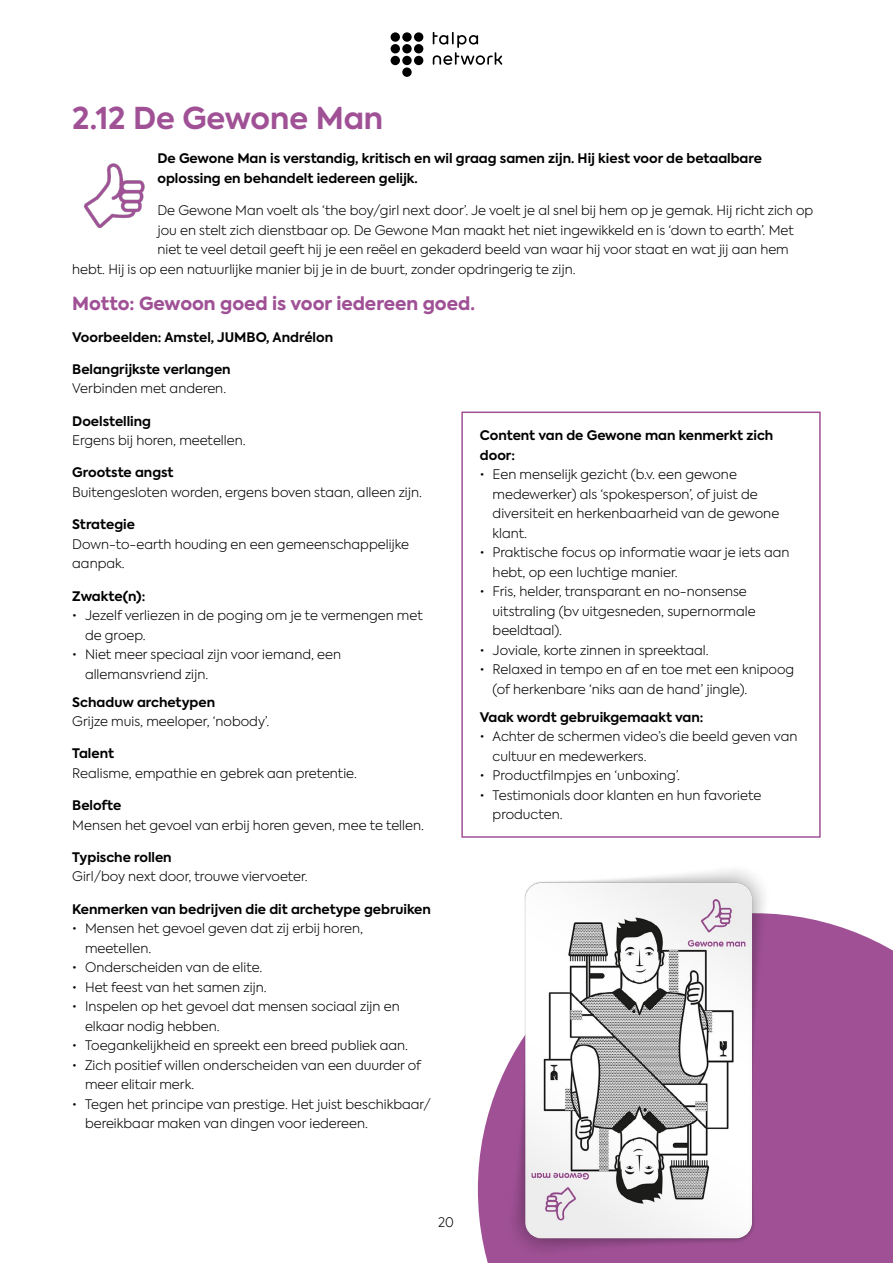
<style>
.page{position:relative;width:893px;height:1263px;background:#fff}
.page>*{position:absolute;margin:0;border:0;box-sizing:border-box;transform-origin:0 0}
.t1{font:700 30px "Axiforma";color:#a05196}
.t2{font:800 18px "Axiforma";color:#a05196}
.t3{font:300 13.2px/19.5px "Axiforma";color:#000}
.t4{font:700 13.2px/19.5px "Axiforma";color:#000}
</style>
<div class="page">
<div style="left:391px;top:32px;width:9px;height:10px;background:#000;border-radius:50%"></div>
<svg style="left:402px;top:32px;width:10px;height:10px"></svg>
<div style="left:414px;top:32px;width:9px;height:10px;background:#000;border-radius:50%"></div>
<div style="left:391px;top:44px;width:9px;height:9px;background:#000;border-radius:50%"></div>
<div style="left:402px;top:44px;width:10px;height:9px;background:#000;border-radius:50%"></div>
<div style="left:414px;top:44px;width:9px;height:9px;background:#000;border-radius:50%"></div>
<div style="left:391px;top:56px;width:9px;height:9px;background:#000;border-radius:50%"></div>
<div style="left:402px;top:56px;width:10px;height:9px;background:#000;border-radius:50%"></div>
<div style="left:414px;top:56px;width:9px;height:9px;background:#000;border-radius:50%"></div>
<div style="left:402px;top:67px;width:10px;height:10px;background:#000;border-radius:50%"></div>
<svg style="left:433px;top:32px;width:69px;height:33px"></svg>
<svg style="left:478px;top:913px;width:415px;height:350px;background:#ad69a4"></svg>
<div style="left:461px;top:411px;width:360px;height:427px;border:2px solid #a05196"></div>
<img style="left:83px;top:163px;width:62px;height:66px">
<img style="left:506px;top:870px;width:264px;height:393px">
<h1 class="t1" style="left:72px;top:98px;width:312px">2.12 De Gewone Man</h1>
<p class="t4" style="left:157px;top:149px;width:606px">De Gewone Man is verstandig, kritisch en wil graag samen zijn. Hij kiest voor de betaalbare oplossing en behandelt iedereen gelijk.</p>
<p class="t3" style="left:157px;top:201px;width:657px">De Gewone Man voelt als ‘the boy/girl next door’. Je voelt je al snel bij hem op je gemak. Hij richt zich op</p>
<p class="t3" style="left:157px;top:220px;width:638px">jou en stelt zich dienstbaar op. De Gewone Man maakt het niet ingewikkeld en is ‘down to earth’. Met</p>
<p class="t3" style="left:157px;top:240px;width:633px">niet te veel detail geeft hij je een reëel en gekaderd beeld van waar hij voor staat en wat jij aan hem</p>
<p class="t3" style="left:72px;top:259px;width:505px">hebt. Hij is op een natuurlijke manier bij je in de buurt, zonder opdringerig te zijn.</p>
<h2 class="t2" style="left:72px;top:291px;width:404px">Motto: Gewoon goed is voor iedereen goed.</h2>
<p class="t4" style="left:72px;top:327px;width:262px">Voorbeelden: Amstel, JUMBO, Andrélon</p>
<p class="t4" style="left:72px;top:360px;width:160px">Belangrijkste verlangen</p>
<p class="t3" style="left:72px;top:379px;width:155px">Verbinden met anderen.</p>
<p class="t4" style="left:72px;top:411px;width:80px">Doelstelling</p>
<p class="t3" style="left:72px;top:431px;width:175px">Ergens bij horen, meetellen.</p>
<p class="t4" style="left:72px;top:463px;width:103px">Grootste angst</p>
<p class="t3" style="left:72px;top:482px;width:351px">Buitengesloten worden, ergens boven staan, alleen zijn.</p>
<p class="t4" style="left:72px;top:515px;width:64px">Strategie</p>
<p class="t3" style="left:72px;top:534px;width:338px">Down-to-earth houding en een gemeenschappelijke aanpak.</p>
<p class="t4" style="left:72px;top:586px;width:75px">Zwakte(n):</p>
<p class="t3" style="left:85px;top:605px;width:339px;text-indent:-13px">• Jezelf verliezen in de poging om je te vermengen met de groep.</p>
<p class="t3" style="left:85px;top:644px;width:258px;text-indent:-13px">• Niet meer speciaal zijn voor iemand, een allemansvriend zijn.</p>
<p class="t4" style="left:72px;top:692px;width:144px">Schaduw archetypen</p>
<p class="t3" style="left:72px;top:711px;width:198px">Grijze muis, meeloper, ‘nobody’.</p>
<p class="t4" style="left:72px;top:744px;width:43px">Talent</p>
<p class="t3" style="left:72px;top:763px;width:286px">Realisme, empathie en gebrek aan pretentie.</p>
<p class="t4" style="left:72px;top:796px;width:51px">Belofte</p>
<p class="t3" style="left:72px;top:815px;width:353px">Mensen het gevoel van erbij horen geven, mee te tellen.</p>
<p class="t4" style="left:72px;top:847px;width:101px">Typische rollen</p>
<p class="t3" style="left:72px;top:867px;width:237px">Girl/boy next door, trouwe viervoeter.</p>
<p class="t4" style="left:72px;top:899px;width:360px">Kenmerken van bedrijven die dit archetype gebruiken</p>
<p class="t3" style="left:85px;top:918px;width:279px;text-indent:-13px">• Mensen het gevoel geven dat zij erbij horen, meetellen.</p>
<p class="t3" style="left:72px;top:957px;width:192px">• Onderscheiden van de elite.</p>
<p class="t3" style="left:72px;top:977px;width:196px">• Het feest van het samen zijn.</p>
<p class="t3" style="left:85px;top:996px;width:316px;text-indent:-13px">• Inspelen op het gevoel dat mensen sociaal zijn en elkaar nodig hebben.</p>
<p class="t3" style="left:72px;top:1035px;width:337px">• Toegankelijkheid en spreekt een breed publiek aan.</p>
<p class="t3" style="left:85px;top:1055px;width:338px;text-indent:-13px">• Zich positief willen onderscheiden van een duurder of meer elitair merk.</p>
<p class="t3" style="left:85px;top:1094px;width:348px;text-indent:-13px">• Tegen het principe van prestige. Het juist beschikbaar/ bereikbaar maken van dingen voor iedereen.</p>
<p class="t4" style="left:480px;top:426px;width:295px">Content van de Gewone man kenmerkt zich door:</p>
<p class="t3" style="left:493px;top:465px;width:288px;text-indent:-13px">• Een menselijk gezicht (b.v. een gewone medewerker) als ‘spokesperson’, of juist de diversiteit en herkenbaarheid van de gewone klant.</p>
<p class="t3" style="left:493px;top:543px;width:298px;text-indent:-13px">• Praktische focus op informatie waar je iets aan hebt, op een luchtige manier.</p>
<p class="t3" style="left:493px;top:582px;width:265px;text-indent:-13px">• Fris, helder, transparant en no-nonsense uitstraling (bv uitgesneden, supernormale beeldtaal).</p>
<p class="t3" style="left:480px;top:640px;width:230px">• Joviale, korte zinnen in spreektaal.</p>
<p class="t3" style="left:493px;top:660px;width:303px;text-indent:-13px">• Relaxed in tempo en af en toe met een knipoog (of herkenbare ‘niks aan de hand’ jingle).</p>
<p class="t4" style="left:480px;top:707px;width:225px">Vaak wordt gebruikgemaakt van:</p>
<p class="t3" style="left:493px;top:727px;width:306px;text-indent:-13px">• Achter de schermen video’s die beeld geven van cultuur en medewerkers.</p>
<p class="t3" style="left:480px;top:766px;width:202px">• Productfilmpjes en ‘unboxing’.</p>
<p class="t3" style="left:493px;top:785px;width:270px;text-indent:-13px">• Testimonials door klanten en hun favoriete producten.</p>
<p class="t3" style="left:438px;top:1212px;width:17px">20</p>
</div>
